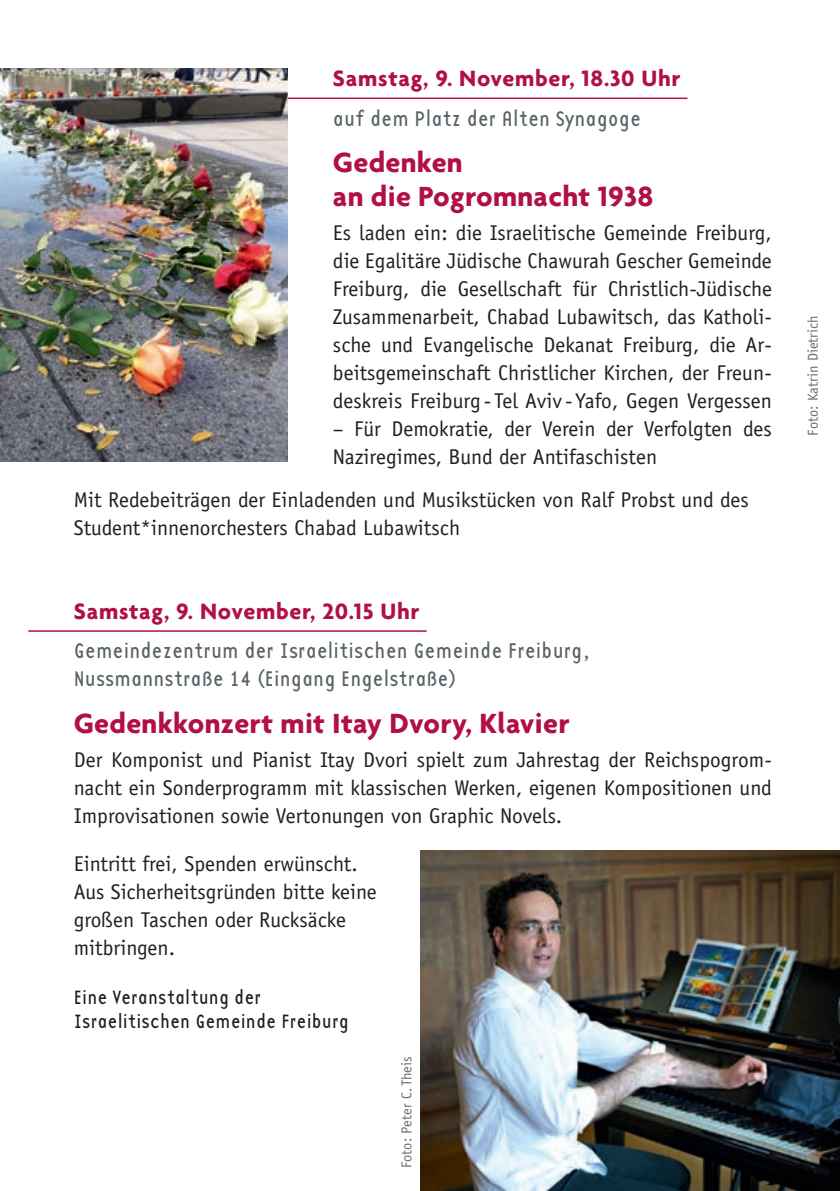
<style>
.page{position:relative;width:840px;height:1191px;background:#fff}
.page>*{position:absolute;margin:0;border:0;box-sizing:border-box;transform-origin:0 0}
.t1{font:700 30px/34px "Agenda";letter-spacing:.01em;color:#b00f49}
.t2{font:700 24px "Agenda";letter-spacing:.03em;color:#b00f49}
.t3{font:22px/28px "Base Twelve Sans";letter-spacing:.005em;color:#586267}
.t4{font:21.4px/28px "Officina Sans Std";color:#231f20}
.t5{font:20px/24px "Base Twelve Sans";letter-spacing:.005em;color:#231f20}
.t6{font:14.4px "Officina Sans Std";letter-spacing:.005em;color:#6c6d70}
</style>
<div class="page">
<hr style="left:287px;top:98px;width:400px;height:1px;background:#b00f49">
<hr style="left:28px;top:630px;width:398px;height:2px;background:#b00f49">
<img style="left:420px;top:850px;width:419px;height:341px">
<img style="left:0;top:68px;width:287px;height:393px">
<p class="t2" style="left:333px;top:64px;width:349px">Samstag, 9. November, 18.30 Uhr</p>
<p class="t3" style="left:333px;top:104px;width:309px">auf dem Platz der Alten Synagoge</p>
<h1 class="t1" style="left:333px;top:145px;width:322px">Gedenken<br>an die Pogromnacht 1938</h1>
<p class="t4" style="left:333px;top:219px;width:440px;text-align:justify">Es laden ein: die Israelitische Gemeinde Freiburg, die Egalitäre Jüdische Chawurah Gescher Gemeinde Freiburg, die Gesellschaft für Christlich-Jüdische Zusammenarbeit, Chabad Lubawitsch, das Katholi&shy;sche und Evangelische Dekanat Freiburg, die Ar&shy;beitsgemeinschaft Christlicher Kirchen, der Freun&shy;deskreis Freiburg -- Tel Aviv - Yafo, Gegen Vergessen</p>
<p class="t4" style="left:333px;top:415px;width:440px">– Für Demokratie, der Verein der Verfolgten des<br>Naziregimes, Bund der Antifaschisten</p>
<p class="t4" style="left:74px;top:486px;width:676px">Mit Redebeiträgen der Einladenden und Musikstücken von Ralf Probst und des<br>Student*innenorchesters Chabad Lubawitsch</p>
<p class="t2" style="left:74px;top:596px;width:347px">Samstag, 9. November, 20.15 Uhr</p>
<p class="t3" style="left:74px;top:636px;width:519px">Gemeindezentrum der Israelitischen Gemeinde Freiburg,<br>Nussmannstraße 14 (Eingang Engelstraße)</p>
<h1 class="t1" style="left:74px;top:705px;width:497px">Gedenkkonzert mit Itay Dvory, Klavier</h1>
<p class="t4" style="left:74px;top:745px;width:699px;text-align:justify">Der Komponist und Pianist Itay Dvori spielt zum Jahrestag der Reichspogrom&shy;nacht ein Sonderprogramm mit klassischen Werken, eigenen Kompositionen und Improvisationen sowie Vertonungen von Graphic Novels.</p>
<p class="t4" style="left:74px;top:849px;width:304px">Eintritt frei, Spenden erwünscht.<br>Aus Sicherheitsgründen bitte keine großen Taschen oder Rucksäcke mitbringen.</p>
<p class="t5" style="left:74px;top:985px;width:276px">Eine Veranstaltung der<br>Israelitischen Gemeinde Freiburg</p>
<p class="t6" style="left:398px;top:1168px;width:113px;rotate:-90deg">Foto: Peter C. Theis</p>
<p class="t6" style="left:804px;top:436px;width:122px;rotate:-90deg">Foto: Katrin Dietrich</p>
</div>
